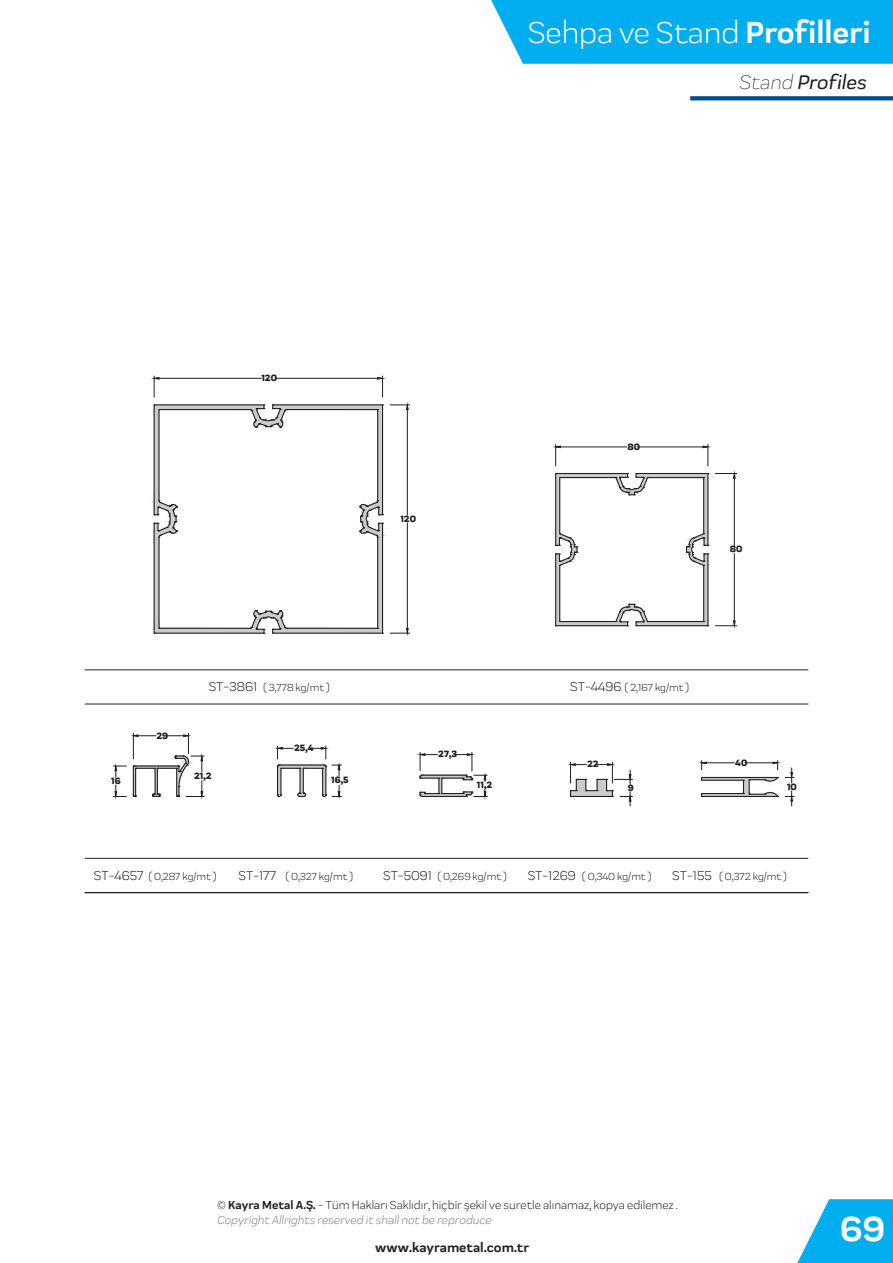
<style>
.page{position:relative;width:893px;height:1263px;background:#fff}
.page>*{position:absolute;margin:0;border:0;box-sizing:border-box;transform-origin:0 0}
.t1{font:700 35.85px "Praktika";color:#fff}
.t2{font:31.5px "Praktika";color:#fff}
.t3{font:italic 500 20.55px "Praktika";color:#231f20}
.t4{font:700 13.65px "Praktika";color:#231f20}
.t5{font:12px/14.4px "Praktika";color:#231f20}
.t6{font:10.65px "Praktika";color:#231f20}
.t7{font:800 9.45px "Praktika";color:#231f20}
.s1{font-weight:700}
.s2{font-weight:300}
.s3{font-size:13.35px}
.s4{font-style:italic;color:#808285}
</style>
<div class="page">
<svg style="left:797px;top:1199px;width:96px;height:64px"></svg>
<div style="left:491px;top:0;width:402px;height:64px;background:#00aeef"></div>
<svg style="left:690px;top:96px;width:203px;height:4px"></svg>
<svg style="left:153px;top:404px;width:231px;height:230px"></svg>
<svg style="left:555px;top:472px;width:154px;height:155px"></svg>
<svg style="left:701px;top:776px;width:78px;height:21px"></svg>
<hr style="left:85px;top:669px;width:723px;height:1px;background:#231f20">
<hr style="left:85px;top:704px;width:723px;height:1px;background:#231f20">
<hr style="left:85px;top:858px;width:723px;height:1px;background:#231f20">
<hr style="left:85px;top:892px;width:723px;height:1px;background:#231f20">
<hr style="left:159px;top:378px;width:102px;height:1px;background:#231f20">
<hr style="left:275px;top:378px;width:103px;height:1px;background:#231f20">
<svg style="left:153px;top:376px;width:7px;height:21px"></svg>
<svg style="left:377px;top:376px;width:6px;height:21px"></svg>
<hr style="left:407px;top:410px;width:1px;height:105px;background:#231f20">
<hr style="left:407px;top:523px;width:1px;height:105px;background:#231f20">
<svg style="left:390px;top:404px;width:20px;height:6px"></svg>
<svg style="left:390px;top:627px;width:20px;height:7px"></svg>
<hr style="left:637px;top:447px;width:66px;height:1px;background:#231f20">
<hr style="left:560px;top:447px;width:67px;height:1px;background:#231f20">
<svg style="left:702px;top:444px;width:7px;height:22px"></svg>
<svg style="left:555px;top:444px;width:6px;height:22px"></svg>
<hr style="left:734px;top:553px;width:1px;height:68px;background:#231f20">
<hr style="left:734px;top:478px;width:1px;height:68px;background:#231f20">
<svg style="left:715px;top:620px;width:22px;height:6px"></svg>
<svg style="left:715px;top:473px;width:22px;height:6px"></svg>
<svg style="left:113px;top:785px;width:13px;height:12px"></svg>
<svg style="left:113px;top:765px;width:13px;height:12px"></svg>
<svg style="left:132px;top:733px;width:72px;height:64px"></svg>
<svg style="left:276px;top:746px;width:65px;height:51px"></svg>
<svg style="left:419px;top:752px;width:68px;height:45px"></svg>
<svg style="left:569px;top:762px;width:63px;height:44px"></svg>
<svg style="left:701px;top:760px;width:33px;height:10px"></svg>
<svg style="left:745px;top:760px;width:33px;height:10px"></svg>
<svg style="left:785px;top:768px;width:9px;height:15px"></svg>
<svg style="left:785px;top:791px;width:9px;height:15px"></svg>
<p class="t7" style="left:261px;top:370px;width:17px">120</p>
<h2 class="t2" style="left:528px;top:10px;width:345px">Sehpa ve Stand <span class="s1">Profilleri</span></h2>
<h3 class="t3" style="left:739px;top:66px;width:129px"><span class="s2">Stand</span> Profiles</h3>
<p class="t7" style="left:400px;top:511px;width:17px">120</p>
<p class="t7" style="left:627px;top:439px;width:14px">80</p>
<p class="t7" style="left:730px;top:541px;width:14px">80</p>
<p class="t7" style="left:111px;top:773px;width:11px">16</p>
<p class="t7" style="left:157px;top:727px;width:13px">29</p>
<p class="t6" style="left:209px;top:680px;width:122px"><span class="s3">ST-3861</span> ( 3,778 kg/mt )</p>
<p class="t6" style="left:570px;top:680px;width:120px"><span class="s3">ST-4496</span> ( 2,167 kg/mt )</p>
<p class="t7" style="left:194px;top:767px;width:19px">21,2</p>
<p class="t7" style="left:294px;top:740px;width:21px">25,4</p>
<p class="t7" style="left:331px;top:772px;width:19px">16,5</p>
<p class="t7" style="left:438px;top:746px;width:20px">27,3</p>
<p class="t7" style="left:477px;top:777px;width:17px">11,2</p>
<p class="t7" style="left:587px;top:756px;width:13px">22</p>
<p class="t7" style="left:628px;top:780px;width:7px">9</p>
<p class="t7" style="left:735px;top:755px;width:14px">40</p>
<p class="t7" style="left:787px;top:779px;width:11px">10</p>
<p class="t6" style="left:94px;top:868px;width:124px"><span class="s3">ST-4657</span> ( 0,287 kg/mt )</p>
<p class="t6" style="left:239px;top:868px;width:116px"><span class="s3">ST-177</span> ( 0,327 kg/mt )</p>
<p class="t6" style="left:383px;top:868px;width:125px"><span class="s3">ST-5091</span> ( 0,269 kg/mt )</p>
<p class="t6" style="left:528px;top:868px;width:125px"><span class="s3">ST-1269</span> ( 0,340 kg/mt )</p>
<p class="t6" style="left:672px;top:868px;width:116px"><span class="s3">ST-155</span> ( 0,372 kg/mt )</p>
<p class="t5" style="left:217px;top:1197px;width:462px">© <span class="s1">Kayra Metal A.Ş.</span> - Tüm Hakları Saklıdır, hiçbir şekil ve suretle alınamaz, kopya edilemez .<br><span class="s4">Copyright Allrights reserved it shall not be reproduce</span></p>
<p class="t4" style="left:375px;top:1236px;width:155px">www.kayrametal.com.tr</p>
<h1 class="t1" style="left:840px;top:1201px;width:46px">69</h1>
</div>
